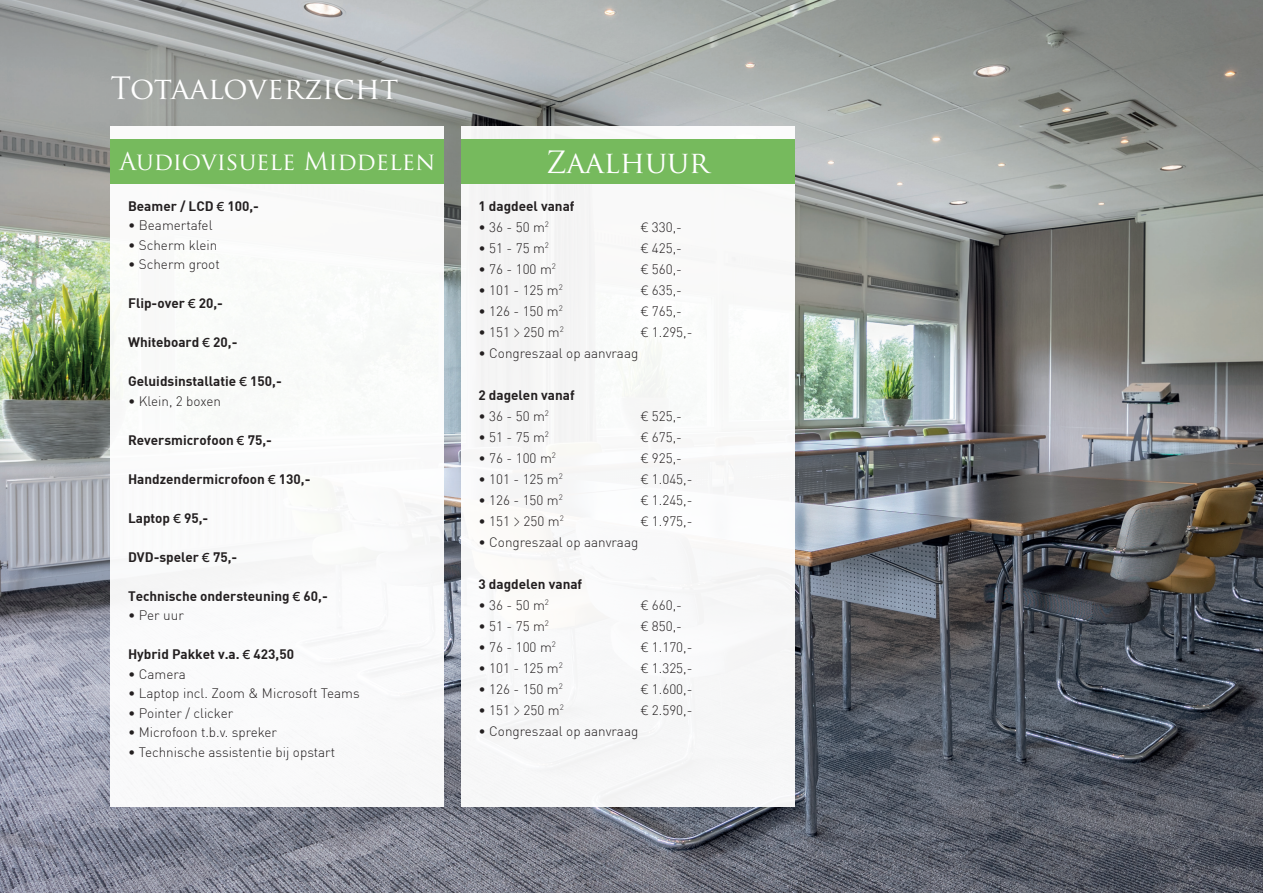
<style>
.page{position:relative;width:1263px;height:893px;background:#fff}
.page>*{position:absolute;margin:0;border:0;box-sizing:border-box;transform-origin:0 0}
.t1{font:30px "Trajan Pro";color:#fff}
.t2{font:24px "Trajan Pro";color:#fff}
.t3{font:300 13.5px "DIN";color:#231f20}
.t4{font:13.5px "DIN Bold";color:#231f20}
.s1{font-family:"Futura PT";font-weight:500}
.s2{font-family:"Akkurat"}
</style>
<div class="page">
<img style="left:0;top:0;width:1263px;height:893px">
<div style="left:110px;top:126px;width:334px;height:681px;background:#fff"></div>
<div style="left:110px;top:139px;width:334px;height:45px;background:#76ba5d"></div>
<div style="left:461px;top:126px;width:333px;height:681px;background:#f8f8f8"></div>
<div style="left:461px;top:139px;width:333px;height:45px;background:#76ba5d"></div>
<h1 class="t1" style="left:110px;top:69px;width:289px">Totaaloverzicht</h1>
<h2 class="t2" style="left:119px;top:146px;width:317px">Audiovisuele Middelen</h2>
<p class="t4" style="left:128px;top:197px;width:133px">Beamer / LCD <span class="s1">€</span> 100,-</p>
<p class="t3" style="left:128px;top:217px;width:86px">• Beamertafel</p>
<p class="t3" style="left:128px;top:236px;width:91px">• Scherm klein</p>
<p class="t3" style="left:128px;top:256px;width:93px">• Scherm groot</p>
<p class="t4" style="left:128px;top:294px;width:97px">Flip-over <span class="s1">€</span> 20,-</p>
<p class="t4" style="left:128px;top:333px;width:111px">Whiteboard <span class="s1">€</span> 20,-</p>
<p class="t4" style="left:128px;top:372px;width:155px">Geluidsinstallatie <span class="s1">€</span> 150,-</p>
<p class="t3" style="left:128px;top:392px;width:94px">• Klein, 2 boxen</p>
<p class="t4" style="left:128px;top:431px;width:145px">Reversmicrofoon <span class="s1">€</span> 75,-</p>
<p class="t4" style="left:128px;top:470px;width:184px">Handzendermicrofoon <span class="s1">€</span> 130,-</p>
<p class="t4" style="left:128px;top:509px;width:82px">Laptop <span class="s1">€</span> 95,-</p>
<p class="t4" style="left:128px;top:548px;width:111px">DVD-speler <span class="s1">€</span> 75,-</p>
<p class="t4" style="left:128px;top:587px;width:201px">Technische ondersteuning <span class="s1">€</span> 60,-</p>
<p class="t3" style="left:128px;top:607px;width:57px">• Per uur</p>
<p class="t4" style="left:128px;top:645px;width:168px">Hybrid Pakket v.a. <span class="s1">€</span> 423,50</p>
<p class="t3" style="left:128px;top:665px;width:59px">• Camera</p>
<p class="t3" style="left:128px;top:685px;width:233px">• Laptop incl. Zoom &amp; Microsoft Teams</p>
<p class="t3" style="left:128px;top:704px;width:107px">• Pointer / clicker</p>
<p class="t3" style="left:128px;top:724px;width:151px">• Microfoon t.b.v. spreker</p>
<p class="t3" style="left:128px;top:743px;width:209px">• Technische assistentie bij opstart</p>
<h1 class="t1" style="left:546px;top:143px;width:165px">Zaalhuur</h1>
<p class="t4" style="left:478px;top:197px;width:98px">1 dagdeel vanaf</p>
<p class="t3" style="left:478px;top:219px;width:72px">• 36 - 50 m<sup>2</sup></p>
<p class="t3" style="left:640px;top:218px;width:43px"><span class="s2">€</span> 330,-</p>
<p class="t3" style="left:478px;top:240px;width:72px">• 51 - 75 m<sup>2</sup></p>
<p class="t3" style="left:640px;top:239px;width:43px"><span class="s2">€</span> 425,-</p>
<p class="t3" style="left:478px;top:261px;width:79px">• 76 - 100 m<sup>2</sup></p>
<p class="t3" style="left:640px;top:260px;width:43px"><span class="s2">€</span> 560,-</p>
<p class="t3" style="left:478px;top:282px;width:86px">• 101 - 125 m<sup>2</sup></p>
<p class="t3" style="left:640px;top:281px;width:43px"><span class="s2">€</span> 635,-</p>
<p class="t3" style="left:478px;top:303px;width:86px">• 126 - 150 m<sup>2</sup></p>
<p class="t3" style="left:640px;top:302px;width:43px"><span class="s2">€</span> 765,-</p>
<p class="t3" style="left:478px;top:324px;width:87px">• 151 <span class="s2">&gt;</span> 250 m<sup>2</sup></p>
<p class="t3" style="left:640px;top:323px;width:54px"><span class="s2">€</span> 1.295,-</p>
<p class="t3" style="left:478px;top:345px;width:161px">• Congreszaal op aanvraag</p>
<p class="t4" style="left:478px;top:386px;width:98px">2 dagelen vanaf</p>
<p class="t3" style="left:478px;top:408px;width:72px">• 36 - 50 m<sup>2</sup></p>
<p class="t3" style="left:640px;top:407px;width:43px"><span class="s2">€</span> 525,-</p>
<p class="t3" style="left:478px;top:429px;width:72px">• 51 - 75 m<sup>2</sup></p>
<p class="t3" style="left:640px;top:428px;width:43px"><span class="s2">€</span> 675,-</p>
<p class="t3" style="left:478px;top:450px;width:79px">• 76 - 100 m<sup>2</sup></p>
<p class="t3" style="left:640px;top:449px;width:43px"><span class="s2">€</span> 925,-</p>
<p class="t3" style="left:478px;top:471px;width:86px">• 101 - 125 m<sup>2</sup></p>
<p class="t3" style="left:640px;top:470px;width:54px"><span class="s2">€</span> 1.045,-</p>
<p class="t3" style="left:478px;top:492px;width:86px">• 126 - 150 m<sup>2</sup></p>
<p class="t3" style="left:640px;top:491px;width:54px"><span class="s2">€</span> 1.245,-</p>
<p class="t3" style="left:478px;top:513px;width:87px">• 151 <span class="s2">&gt;</span> 250 m<sup>2</sup></p>
<p class="t3" style="left:640px;top:512px;width:54px"><span class="s2">€</span> 1.975,-</p>
<p class="t3" style="left:478px;top:534px;width:161px">• Congreszaal op aanvraag</p>
<p class="t4" style="left:478px;top:575px;width:105px">3 dagdelen vanaf</p>
<p class="t3" style="left:478px;top:597px;width:72px">• 36 - 50 m<sup>2</sup></p>
<p class="t3" style="left:640px;top:596px;width:43px"><span class="s2">€</span> 660,-</p>
<p class="t3" style="left:478px;top:618px;width:72px">• 51 - 75 m<sup>2</sup></p>
<p class="t3" style="left:640px;top:617px;width:43px"><span class="s2">€</span> 850,-</p>
<p class="t3" style="left:478px;top:639px;width:79px">• 76 - 100 m<sup>2</sup></p>
<p class="t3" style="left:640px;top:638px;width:54px"><span class="s2">€</span> 1.170,-</p>
<p class="t3" style="left:478px;top:660px;width:86px">• 101 - 125 m<sup>2</sup></p>
<p class="t3" style="left:640px;top:659px;width:54px"><span class="s2">€</span> 1.325,-</p>
<p class="t3" style="left:478px;top:681px;width:86px">• 126 - 150 m<sup>2</sup></p>
<p class="t3" style="left:640px;top:680px;width:54px"><span class="s2">€</span> 1.600,-</p>
<p class="t3" style="left:478px;top:702px;width:87px">• 151 <span class="s2">&gt;</span> 250 m<sup>2</sup></p>
<p class="t3" style="left:640px;top:701px;width:54px"><span class="s2">€</span> 2.590,-</p>
<p class="t3" style="left:478px;top:723px;width:161px">• Congreszaal op aanvraag</p>
</div>
